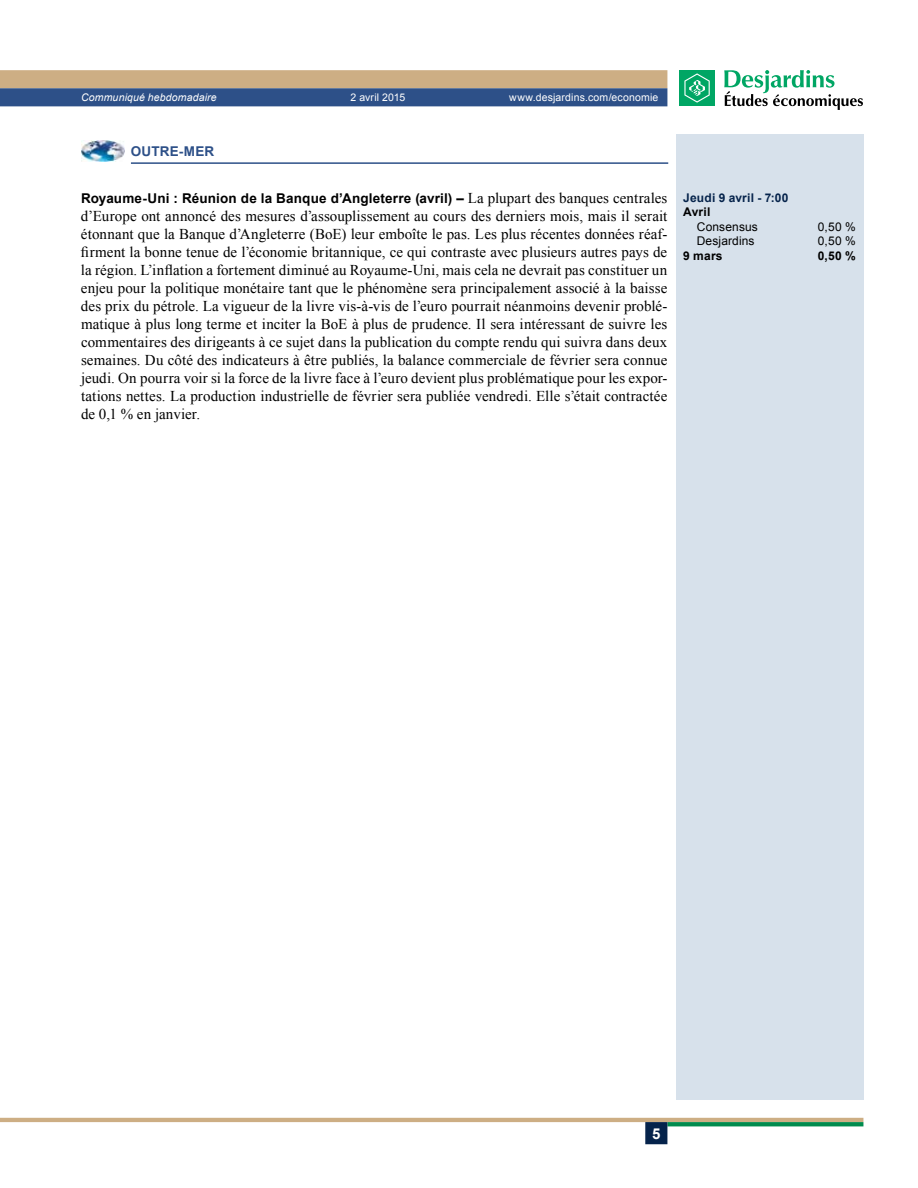
<style>
.page{position:relative;width:918px;height:1188px;background:#fff}
.page>*{position:absolute;margin:0;border:0;box-sizing:border-box;transform-origin:0 0}
.t1{font:15px/18px "Times New Roman";letter-spacing:.005em;color:#000;text-align:justify}
.t2{font:700 15px "Arial";color:#fff}
.t3{font:700 13.5px "Arial";letter-spacing:.01em;color:#000}
.t4{font:700 13.5px "Arial";color:#2d5088}
.t5{font:12px "Arial";letter-spacing:.01em;color:#000}
.t6{font:700 12px "Arial";letter-spacing:.015em;color:#05234b}
.t7{font:700 12px "Arial";letter-spacing:.015em;color:#000}
.t8{font:10.5px "Arial";letter-spacing:.015em;color:#fff}
.t9{font:italic 10.5px "Arial";letter-spacing:.015em;color:#fff}
.s1{font-family:"Times New Roman";font-weight:400;font-size:15px}
</style>
<div class="page">
<svg style="left:0;top:70px;width:667px;height:36px;background:#7e8087"></svg>
<hr style="left:0;top:1118px;width:863px;height:4px;background:#cdae84">
<svg style="left:667px;top:1122px;width:196px;height:4px"></svg>
<div style="left:645px;top:1122px;width:22px;height:22px;background:#05234b;border:2px solid #05234b"></div>
<div style="left:679px;top:70px;width:36px;height:36px;background:#00a664"></div>
<svg style="left:684px;top:73px;width:26px;height:30px"></svg>
<svg style="left:724px;top:70px;width:139px;height:40px"></svg>
<hr style="left:131px;top:162px;width:537px;height:2px;background:#2d5088">
<img style="left:81px;top:140px;width:43px;height:22px">
<div style="left:676px;top:134px;width:187px;height:966px;background:#d7e1eb"></div>
<p class="t9" style="left:81px;top:91px;width:137px">Communiqué hebdomadaire</p>
<p class="t8" style="left:351px;top:91px;width:56px">2 avril 2015</p>
<p class="t8" style="left:509px;top:91px;width:151px">www.desjardins.com/economie</p>
<p class="t4" style="left:131px;top:142px;width:85px">Outre-mer</p>
<p class="t3" style="left:81px;top:190px;width:588px">Royaume‑Uni : Réunion de la Banque d’Angleterre (avril) – <span class="s1">La plupart des banques centrales</span></p>
<p class="t1" style="left:81px;top:207px;width:588px">d’Europe ont annoncé des mesures d’assouplissement au cours des derniers mois, mais il serait étonnant que la Banque d’Angleterre (BoE) leur emboîte le pas. Les plus récentes données réaf‑ firment la bonne tenue de l’économie britannique, ce qui contraste avec plusieurs autres pays de la région. L’inflation a fortement diminué au Royaume‑Uni, mais cela ne devrait pas constituer un enjeu pour la politique monétaire tant que le phénomène sera principalement associé à la baisse des prix du pétrole. La vigueur de la livre vis-à-vis de l’euro pourrait néanmoins devenir problé‑ matique à plus long terme et inciter la BoE à plus de prudence. Il sera intéressant de suivre les commentaires des dirigeants à ce sujet dans la publication du compte rendu qui suivra dans deux semaines. Du côté des indicateurs à être publiés, la balance commerciale de février sera connue jeudi. On pourra voir si la force de la livre face à l’euro devient plus problématique pour les expor‑ tations nettes. La production industrielle de février sera publiée vendredi. Elle s’était contractée de 0,1 % en janvier.</p>
<p class="t6" style="left:683px;top:190px;width:107px">Jeudi 9 avril - 7:00</p>
<p class="t7" style="left:683px;top:204px;width:29px">Avril</p>
<p class="t5" style="left:697px;top:219px;width:63px">Consensus</p>
<p class="t5" style="left:818px;top:219px;width:39px">0,50 %</p>
<p class="t5" style="left:697px;top:233px;width:59px">Desjardins</p>
<p class="t5" style="left:818px;top:233px;width:39px">0,50 %</p>
<p class="t7" style="left:683px;top:248px;width:41px">9 mars</p>
<p class="t7" style="left:818px;top:248px;width:39px">0,50 %</p>
<p class="t2" style="left:652px;top:1124px;width:10px">5</p>
</div>
